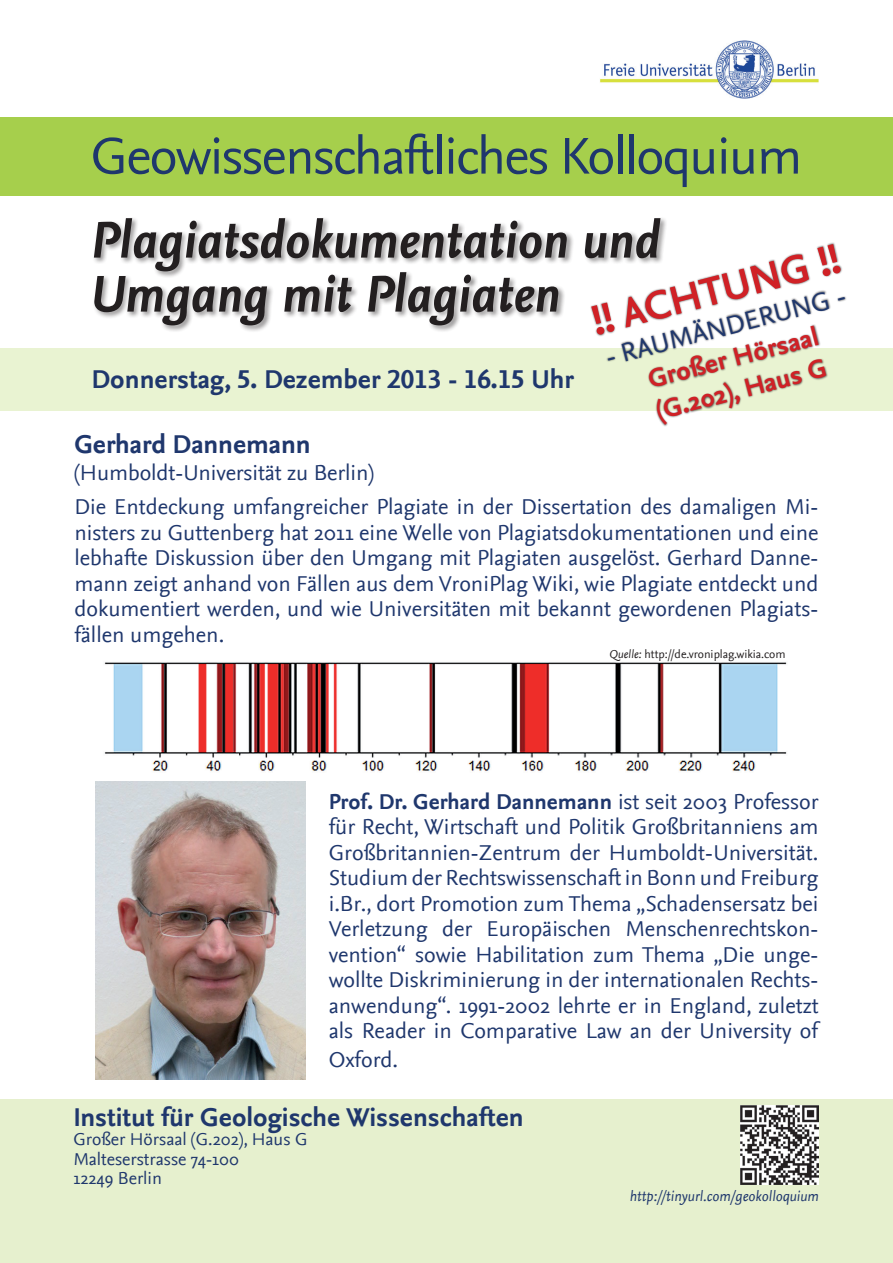
<style>
.page{position:relative;width:893px;height:1263px;background:#fff}
.page>*{position:absolute;margin:0;border:0;box-sizing:border-box;transform-origin:0 0}
.t1{font:italic 700 54px/54px "Nexus Sans TF";color:#231f20}
.t2{font:54px "Nexus Sans";letter-spacing:-.03em;color:#1f376d}
.t3{font:700 42px "Nexus Sans TF";color:#d02126}
.t4{font:700 27px "Nexus Sans TF";color:#1f376d}
.t5{font:700 27px/32.5px "Nexus Sans";color:#d02126}
.t6{font:27px "Nexus Sans";color:#1f376d}
.t7{font:22.5px/25.5px "Nexus Sans";color:#1f376d;text-align:justify}
.t8{font:22.5px "Nexus Sans TF";letter-spacing:-.005em;color:#1f376d}
.t9{font:18px/19.5px "Nexus Sans";color:#1f376d}
.t10{font:italic 15px "Nexus Sans";color:#1f376d}
.t11{font:12px "Nexus Sans";color:#231f20}
.s1{font-style:italic}
.s2{font-weight:700}
</style>
<div class="page">
<img style="left:600px;top:40px;width:219px;height:59px">
<img style="left:104px;top:662px;width:683px;height:109px">
<div style="left:0;top:348px;width:893px;height:62px;background:#e9f3d2"></div>
<div style="left:85px;top:209px;width:584px;height:126px;background:#fff;opacity:.75"></div>
<div style="left:0;top:1099px;width:893px;height:164px;background:#e6f0ce"></div>
<div style="left:0;top:117px;width:893px;height:79px;background:#a6cf4c"></div>
<img style="left:740px;top:1106px;width:79px;height:78px">
<img style="left:95px;top:781px;width:211px;height:298px">
<div style="left:589px;top:242px;width:257px;height:185px;background:#231f20;opacity:.75"></div>
<h1 class="t2" style="left:91px;top:125px;width:713px">Geowissenschaftliches Kolloquium</h1>
<h1 class="t1" style="left:89px;top:214px;width:571px">Plagiatsdokumentation und<br>Umgang mit Plagiaten</h1>
<h2 class="t3" style="left:587px;top:298px;width:256px;rotate:-14deg">!! ACHTUNG !!</h2>
<p class="t6" style="left:602px;top:341px;width:249px;rotate:-14deg">- RAUMÄNDERUNG -</p>
<p class="t5" style="left:645px;top:363px;width:177px;rotate:-14deg">Großer Hörsaal (G.202), Haus G</p>
<p class="t4" style="left:91px;top:364px;width:484px">Donnerstag, 5. Dezember 2013 - 16.15 Uhr</p>
<p class="t4" style="left:74px;top:428px;width:238px">Gerhard Dannemann</p>
<p class="t8" style="left:74px;top:459px;width:301px">(Humboldt-Universität zu Berlin)</p>
<p class="t7" style="left:74px;top:494px;width:746px">Die Entdeckung umfangreicher Plagiate in der Dissertation des damaligen Mi&shy;nisters zu Guttenberg hat 2011 eine Welle von Plagiatsdokumentationen und eine lebhafte Diskussion über den Umgang mit Plagiaten ausgelöst. Gerhard Danne&shy;mann zeigt anhand von Fällen aus dem VroniPlag Wiki, wie Plagiate entdeckt und dokumentiert werden, und wie Universitäten mit bekannt gewordenen Plagiats&shy;fällen umgehen.</p>
<p class="t11" style="left:609px;top:648px;width:178px"><span class="s1">Quelle:</span> http://de.vroniplag.wikia.com</p>
<p class="t7" style="left:329px;top:789px;width:492px"><span class="s2">Prof. Dr. Gerhard Dannemann</span> ist seit 2003 Professor für Recht, Wirtschaft und Politik Großbritanniens am Großbritannien-Zentrum der Humboldt-Universität.<br>Studium der Rechtswissenschaft in Bonn und Freiburg i.Br., dort Promotion zum Thema „Schadensersatz bei Verletzung der Europäischen Menschenrechtskon&shy;vention“ sowie Habilitation zum Thema „Die unge&shy;wollte Diskriminierung in der internationalen Rechts&shy;anwendung“. 1991-2002 lehrte er in England, zuletzt als Reader in Comparative Law an der University of</p>
<p class="t7" style="left:329px;top:1047px;width:71px">Oxford.</p>
<p class="t4" style="left:73px;top:1101px;width:452px">Institut für Geologische Wissenschaften</p>
<p class="t9" style="left:73px;top:1130px;width:236px">Großer Hörsaal (G.202), Haus G<br>Malteserstrasse 74-100<br>12249 Berlin</p>
<p class="t10" style="left:629px;top:1187px;width:191px">http://tinyurl.com/geokolloquium</p>
</div>
